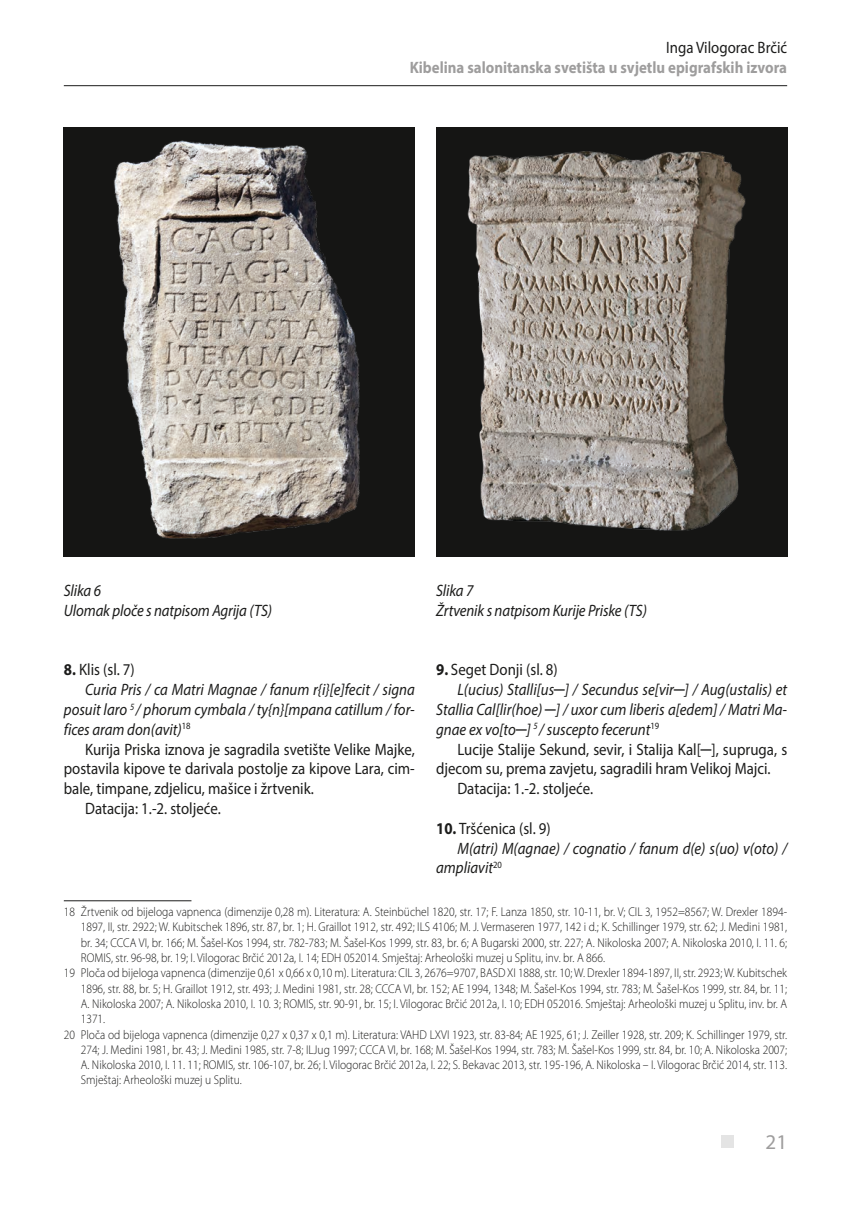
<style>
.page{position:relative;width:851px;height:1212px;background:#fff}
.page>*{position:absolute;margin:0;border:0;box-sizing:border-box;transform-origin:0 0}
.t1{font:21px "Myriad Pro";color:#9e9d9d}
.t2{font:italic 16.5px/19.8px "Myriad Pro";color:#1c1c1b;scale:.9 1}
.t3{font:16.5px "Myriad Pro";color:#1c1c1b;scale:.9 1}
.t4{font:700 16.5px "Myriad Pro";color:#9e9d9d;scale:.9 1}
.t5{font:300 12.75px "Myriad Pro";color:#1c1c1b;scale:.9 1}
.s1{font-weight:700}
.s2{font-family:"Times New Roman"}
</style>
<div class="page">
<hr style="left:64px;top:85px;width:723px;height:1px;background:#1c1c1b">
<div style="left:721px;top:1135px;width:12px;height:13px;background:#e4e4e4"></div>
<hr style="left:64px;top:900px;width:127px;height:1px;background:#1c1c1b">
<div style="left:64px;top:128px;width:351px;height:429px;background:#151514"></div>
<img style="left:114px;top:140px;width:246px;height:399px">
<img style="left:436px;top:128px;width:350px;height:429px">
<p class="t3" style="left:666px;top:37px;width:136px">Inga Vilogorac Brčić</p>
<p class="t4" style="left:409px;top:56px;width:421px">Kibelina salonitanska svetišta u svjetlu epigrafskih izvora</p>
<p class="t2" style="left:64px;top:580px;width:233px">Slika 6<br>Ulomak ploče s natpisom Agrija (TS)</p>
<p class="t2" style="left:436px;top:580px;width:236px">Slika 7<br>Žrtvenik s natpisom Kurije Priske (TS)</p>
<p class="t3" style="left:64px;top:660px;width:80px"><span class="s1">8.</span> Klis (sl. 7)</p>
<p class="t2" style="left:85px;top:679px;width:368px">Curia Pris / ca Matri Magnae / fanum r{i}[e]fecit / signa</p>
<p class="t2" style="left:64px;top:699px;width:391px">posuit laro <sup>5</sup> / phorum cymbala / ty{n}[mpana catillum / for-</p>
<p class="t2" style="left:64px;top:719px;width:142px">fices aram don(avit)<sup>18</sup></p>
<p class="t3" style="left:85px;top:739px;width:368px">Kurija Priska iznova je sagradila svetište Velike Majke,</p>
<p class="t3" style="left:64px;top:759px;width:391px">postavila kipove te darivala postolje za kipove Lara, cim-</p>
<p class="t3" style="left:64px;top:778px;width:279px">bale, timpane, zdjelicu, mašice i žrtvenik.</p>
<p class="t3" style="left:85px;top:798px;width:152px">Datacija: 1.-2. stoljeće.</p>
<p class="t3" style="left:436px;top:660px;width:137px"><span class="s1">9.</span> Seget Donji (sl. 8)</p>
<p class="t2" style="left:457px;top:679px;width:368px">L(ucius) Stalli[us<span class="s2">─</span>] / Secundus se[vir<span class="s2">─</span>] / Aug(ustalis) et</p>
<p class="t2" style="left:436px;top:699px;width:391px">Stallia Cal[lir(hoe) <span class="s2">─</span>] / uxor cum liberis a[edem] / Matri Ma-</p>
<p class="t2" style="left:436px;top:719px;width:249px">gnae ex vo[to<span class="s2">─</span>] <sup>5</sup> / suscepto fecerunt<sup>19</sup></p>
<p class="t3" style="left:457px;top:739px;width:368px">Lucije Stalije Sekund, sevir, i Stalija Kal[<span class="s2">─</span>], supruga, s</p>
<p class="t3" style="left:436px;top:759px;width:373px">djecom su, prema zavjetu, sagradili hram Velikoj Majci.</p>
<p class="t3" style="left:457px;top:778px;width:152px">Datacija: 1.-2. stoljeće.</p>
<p class="t3" style="left:436px;top:818px;width:129px"><span class="s1">10.</span> Tršćenica (sl. 9)</p>
<p class="t2" style="left:457px;top:838px;width:368px">M(atri) M(agnae) / cognatio / fanum d(e) s(uo) v(oto) /</p>
<p class="t2" style="left:436px;top:858px;width:75px">ampliavit<sup>20</sup></p>
<p class="t5" style="left:64px;top:905px;width:805px">18 Žrtvenik od bijeloga vapnenca (dimenzije 0,28 m). Literatura: A. Steinbüchel 1820, str. 17; F. Lanza 1850, str. 10-11, br. V; CIL 3, 1952=8567; W. Drexler 1894-</p>
<p class="t5" style="left:81px;top:920px;width:786px">1897, II, str. 2922; W. Kubitschek 1896, str. 87, br. 1; H. Graillot 1912, str. 492; ILS 4106; M. J. Vermaseren 1977, 142 i d.; K. Schillinger 1979, str. 62; J. Medini 1981,</p>
<p class="t5" style="left:81px;top:935px;width:786px">br. 34; CCCA VI, br. 166; M. Šašel-Kos 1994, str. 782-783; M. Šašel-Kos 1999, str. 83, br. 6; A Bugarski 2000, str. 227; A. Nikoloska 2007; A. Nikoloska 2010, I. 11. 6;</p>
<p class="t5" style="left:81px;top:951px;width:584px">ROMIS, str. 96-98, br. 19; I. Vilogorac Brčić 2012a, I. 14; EDH 052014. Smještaj: Arheološki muzej u Splitu, inv. br. A 866.</p>
<p class="t5" style="left:64px;top:966px;width:805px">19 Ploča od bijeloga vapnenca (dimenzije 0,61 x 0,66 x 0,10 m). Literatura: CIL 3, 2676=9707, BASDXI 1888, str. 10; W. Drexler 1894-1897, II, str. 2923; W. Kubitschek</p>
<p class="t5" style="left:81px;top:981px;width:786px">1896, str. 88, br. 5; H. Graillot 1912, str. 493; J. Medini 1981, str. 28; CCCA VI, br. 152; AE 1994, 1348; M. Šašel-Kos 1994, str. 783; M. Šašel-Kos 1999, str. 84, br. 11;</p>
<p class="t5" style="left:81px;top:996px;width:786px">A. Nikoloska 2007; A. Nikoloska 2010, I. 10. 3; ROMIS, str. 90-91, br. 15; I. Vilogorac Brčić 2012a, I. 10; EDH 052016. Smještaj: Arheološki muzej u Splitu, inv. br. A</p>
<p class="t5" style="left:81px;top:1012px;width:29px">1371.</p>
<p class="t5" style="left:64px;top:1027px;width:805px">20 Ploča od bijeloga vapnenca (dimenzije 0,27 x 0,37 x 0,1 m). Literatura: VAHD LXVI 1923, str. 83-84; AE 1925, 61; J. Zeiller 1928, str. 209; K. Schillinger 1979, str.</p>
<p class="t5" style="left:81px;top:1042px;width:786px">274; J. Medini 1981, br. 43; J. Medini 1985, str. 7-8; ILJug 1997; CCCA VI, br. 168; M. Šašel-Kos 1994, str. 783; M. Šašel-Kos 1999, str. 84, br. 10; A. Nikoloska 2007;</p>
<p class="t5" style="left:81px;top:1058px;width:786px">A. Nikoloska 2010, I. 11. 11; ROMIS, str. 106-107, br. 26; I. Vilogorac Brčić 2012a, I. 22; S. Bekavac 2013, str. 195-196, A. Nikoloska – I. Vilogorac Brčić 2014, str. 113.</p>
<p class="t5" style="left:81px;top:1073px;width:180px">Smještaj: Arheološki muzej u Splitu.</p>
<h1 class="t1" style="left:765px;top:1128px;width:23px">21</h1>
</div>
